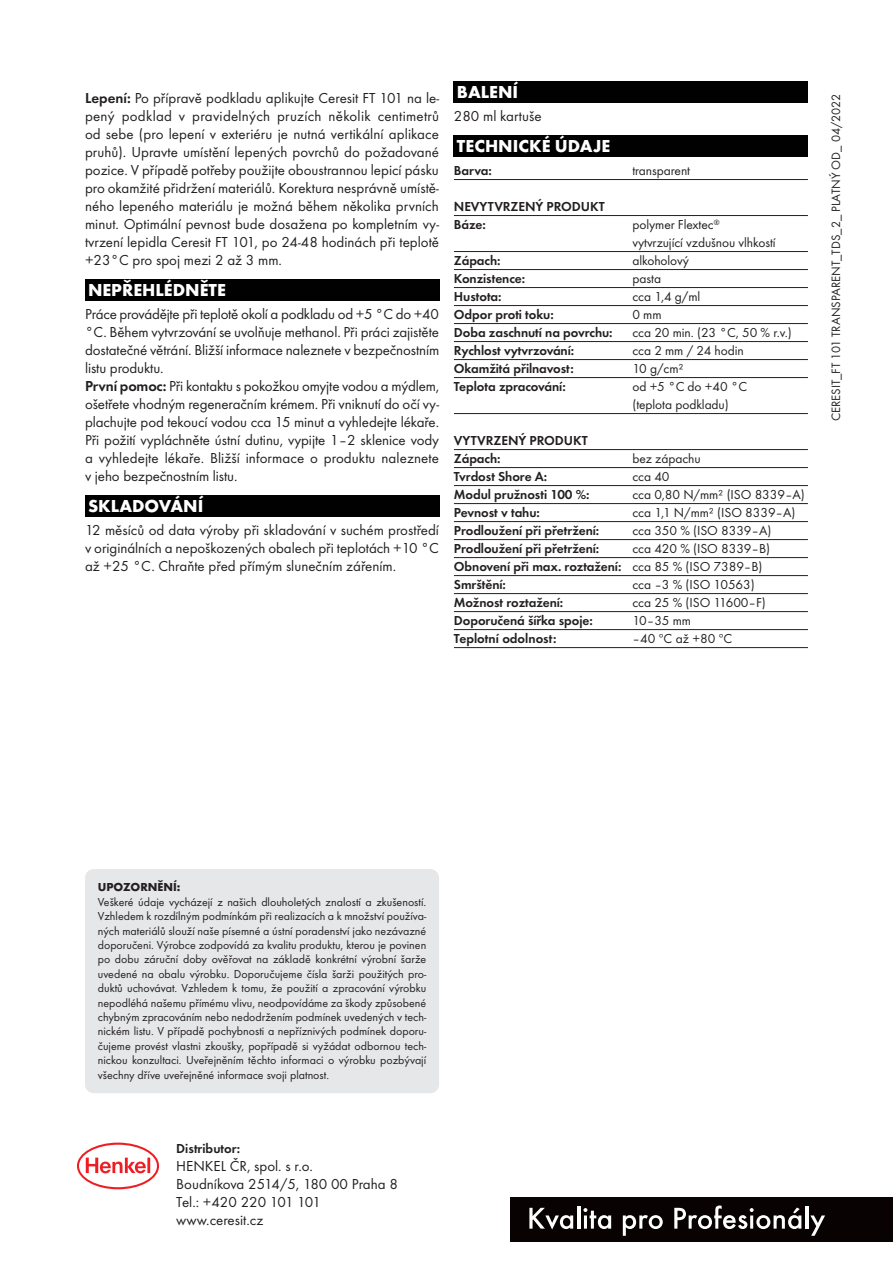
<style>
.page{position:relative;width:893px;height:1263px;background:#fff}
.page>*{position:absolute;margin:0;border:0;box-sizing:border-box;transform-origin:0 0}
.t1{font:700 18px "Futura TOT";color:#fff}
.t2{font:15px/18px "Futura TOT";letter-spacing:-.005em;color:#231f20;text-align:justify}
.t3{font:13.5px/18px "Futura TOT";letter-spacing:-.005em;color:#231f20}
.t4{font:600 13.5px/18px "Futura TOT";letter-spacing:-.005em;color:#231f20}
.t5{font:12.6px "Futura TOT";color:#231f20}
.t6{font:12px/14.4px "Futura TOT";color:#231f20;text-align:justify}
.t7{font:700 12px "Futura TOT";color:#231f20}
.s1{font-weight:600}
</style>
<div class="page">
<div style="left:85px;top:280px;width:354px;height:21px;background:#010101"></div>
<div style="left:85px;top:496px;width:354px;height:21px;background:#010101"></div>
<hr style="left:454px;top:179px;width:354px;height:1px;background:#231f20">
<hr style="left:454px;top:215px;width:354px;height:1px;background:#231f20">
<hr style="left:454px;top:251px;width:354px;height:1px;background:#231f20">
<hr style="left:454px;top:269px;width:354px;height:1px;background:#231f20">
<hr style="left:454px;top:287px;width:354px;height:1px;background:#231f20">
<hr style="left:454px;top:305px;width:354px;height:1px;background:#231f20">
<hr style="left:454px;top:323px;width:354px;height:1px;background:#231f20">
<hr style="left:454px;top:341px;width:354px;height:1px;background:#231f20">
<hr style="left:454px;top:359px;width:354px;height:1px;background:#231f20">
<hr style="left:454px;top:377px;width:354px;height:1px;background:#231f20">
<hr style="left:454px;top:413px;width:354px;height:1px;background:#231f20">
<hr style="left:454px;top:449px;width:354px;height:1px;background:#231f20">
<hr style="left:454px;top:467px;width:354px;height:1px;background:#231f20">
<hr style="left:454px;top:485px;width:354px;height:1px;background:#231f20">
<hr style="left:454px;top:503px;width:354px;height:1px;background:#231f20">
<hr style="left:454px;top:521px;width:354px;height:1px;background:#231f20">
<hr style="left:454px;top:539px;width:354px;height:1px;background:#231f20">
<hr style="left:454px;top:557px;width:354px;height:1px;background:#231f20">
<hr style="left:454px;top:575px;width:354px;height:1px;background:#231f20">
<hr style="left:454px;top:593px;width:354px;height:1px;background:#231f20">
<hr style="left:454px;top:611px;width:354px;height:1px;background:#231f20">
<hr style="left:454px;top:629px;width:354px;height:1px;background:#231f20">
<hr style="left:454px;top:647px;width:354px;height:1px;background:#231f20">
<div style="left:454px;top:82px;width:354px;height:21px;background:#010101"></div>
<div style="left:454px;top:136px;width:354px;height:21px;background:#010101"></div>
<svg style="left:77px;top:1142px;width:82px;height:47px"></svg>
<div style="left:85px;top:869px;width:354px;height:224px;background:#e6e7e9;border-radius:9px"></div>
<div style="left:510px;top:1197px;width:383px;height:44px;background:#080302"></div>
<svg style="left:529px;top:1208px;width:44px;height:21px"></svg>
<hr style="left:577px;top:1206px;width:3px;height:22px;background:#fff">
<svg style="left:583px;top:1208px;width:28px;height:21px"></svg>
<svg style="left:623px;top:1215px;width:40px;height:21px"></svg>
<svg style="left:674px;top:1205px;width:127px;height:24px"></svg>
<hr style="left:805px;top:1206px;width:3px;height:22px;background:#fff">
<svg style="left:810px;top:1215px;width:15px;height:21px"></svg>
<p class="t2" style="left:85px;top:89px;width:356px"><span class="s1">Lepení:</span> Po přípravě podkladu aplikujte Ceresit FT 101 na le&shy;pený podklad v pravidelných pruzích několik centimetrů od sebe (pro lepení v exteriéru je nutná vertikální aplikace pruhů). Upravte umístění lepených povrchů do požadované pozice. V případě potřeby použijte oboustrannou lepicí pásku pro okamžité přidržení materiálů. Korektura nesprávně umístě&shy;ného lepeného materiálu je možná během několika prvních minut. Optimální pevnost bude dosažena po kompletním vy&shy;tvrzení lepidla Ceresit FT 101, po 24-48 hodinách při teplotě +23°C pro spoj mezi 2 až 3 mm.</p>
<p class="t1" style="left:88px;top:279px;width:139px">NEPŘEHLÉDNĚTE</p>
<p class="t2" style="left:85px;top:305px;width:356px;text-align:left">Práce provádějte při teplotě okolí a podkladu od +5 °C do +40 °C. Během vytvrzování se uvolňuje methanol. Při práci zajistěte dostatečné větrání. Bližší informace naleznete v bezpečnostním listu produktu.<br><span class="s1">První pomoc:</span> Při kontaktu s pokožkou omyjte vodou a mýdlem, ošetřete vhodným regeneračním krémem. Při vniknutí do očí vy&shy;plachujte pod tekoucí vodou cca 15 minut a vyhledejte lékaře.<br>Při požití vypláchněte ústní dutinu, vypijte 1–2 sklenice vody a vyhledejte lékaře. Bližší informace o produktu naleznete v jeho bezpečnostním listu.</p>
<p class="t1" style="left:88px;top:495px;width:117px">SKLADOVÁNÍ</p>
<p class="t2" style="left:85px;top:521px;width:356px">12 měsíců od data výroby při skladování v suchém prostředí v originálních a nepoškozených obalech při teplotách +10 °C až +25 °C. Chraňte před přímým slunečním zářením.</p>
<p class="t1" style="left:457px;top:81px;width:63px">BALENÍ</p>
<p class="t2" style="left:454px;top:107px;width:89px">280 ml kartuše</p>
<p class="t1" style="left:457px;top:135px;width:155px">TECHNICKÉ ÚDAJE</p>
<p class="t4" style="left:454px;top:161px;width:39px">Barva:</p>
<p class="t3" style="left:632px;top:161px;width:59px">transparent</p>
<p class="t4" style="left:454px;top:197px;width:152px">NEVYTVRZENÝ PRODUKT<br>Báze:</p>
<p class="t3" style="left:632px;top:215px;width:145px">polymer Flextec<sup>®<br></sup>vytvrzující vzdušnou vlhkostí</p>
<p class="t4" style="left:454px;top:251px;width:48px">Zápach:</p>
<p class="t3" style="left:632px;top:251px;width:58px">alkoholový</p>
<p class="t4" style="left:454px;top:269px;width:73px">Konzistence:</p>
<p class="t3" style="left:632px;top:269px;width:30px">pasta</p>
<p class="t4" style="left:454px;top:287px;width:49px">Hustota:</p>
<p class="t3" style="left:632px;top:287px;width:69px">cca 1,4 g/ml</p>
<p class="t4" style="left:454px;top:305px;width:101px">Odpor proti toku:</p>
<p class="t3" style="left:632px;top:305px;width:31px">0 mm</p>
<p class="t4" style="left:454px;top:323px;width:160px">Doba zaschnutí na povrchu:</p>
<p class="t3" style="left:632px;top:323px;width:161px">cca 20 min. (23 °C, 50 % r.v.)</p>
<p class="t4" style="left:454px;top:341px;width:122px">Rychlost vytvrzování:</p>
<p class="t3" style="left:632px;top:341px;width:113px">cca 2 mm / 24 hodin</p>
<p class="t4" style="left:454px;top:359px;width:122px">Okamžitá přilnavost:</p>
<p class="t3" style="left:632px;top:359px;width:53px">10 g/cm²</p>
<p class="t4" style="left:454px;top:377px;width:113px">Teplota zpracování:</p>
<p class="t3" style="left:632px;top:377px;width:116px">od +5 °C do +40 °C (teplota podkladu)</p>
<p class="t4" style="left:454px;top:431px;width:135px">VYTVRZENÝ PRODUKT<br>Zápach:</p>
<p class="t3" style="left:632px;top:449px;width:70px">bez zápachu</p>
<p class="t4" style="left:454px;top:467px;width:95px">Tvrdost Shore A:</p>
<p class="t3" style="left:632px;top:467px;width:39px">cca 40</p>
<p class="t4" style="left:454px;top:485px;width:137px">Modul pružnosti 100 %:</p>
<p class="t3" style="left:632px;top:485px;width:174px">cca 0,80 N/mm² (ISO 8339–A)</p>
<p class="t4" style="left:454px;top:503px;width:87px">Pevnost v tahu:</p>
<p class="t3" style="left:632px;top:503px;width:164px">cca 1,1 N/mm² (ISO 8339–A)</p>
<p class="t4" style="left:454px;top:521px;width:147px">Prodloužení při přetržení:</p>
<p class="t3" style="left:632px;top:521px;width:140px">cca 350 % (ISO 8339–A)</p>
<p class="t4" style="left:454px;top:539px;width:147px">Prodloužení při přetržení:</p>
<p class="t3" style="left:454px;top:539px;width:318px;text-indent:178px">cca 420 % (ISO 8339–B)<br><span class="s1">Obnovení při max. roztažení:</span> cca 85 % (ISO 7389–B)<br><span class="s1">Smrštění:</span></p>
<p class="t3" style="left:632px;top:575px;width:124px">cca –3 % (ISO 10563)</p>
<p class="t4" style="left:454px;top:593px;width:111px">Možnost roztažení:</p>
<p class="t3" style="left:632px;top:593px;width:135px">cca 25 % (ISO 11600–F)</p>
<p class="t4" style="left:454px;top:611px;width:140px">Doporučená šířka spoje:</p>
<p class="t3" style="left:632px;top:611px;width:60px">10–35 mm</p>
<p class="t4" style="left:454px;top:629px;width:104px">Teplotní odolnost:</p>
<p class="t3" style="left:632px;top:629px;width:101px">–40 ºC až +80 ºC</p>
<p class="t5" style="left:828px;top:421px;width:329px;rotate:-90deg">CERESIT_FT 101 TRANSPARENT_TDS_2_ PLATNÝ OD_ 04/2022</p>
<p class="t7" style="left:98px;top:880px;width:84px">UPOZORNĚNÍ:</p>
<p class="t6" style="left:98px;top:894px;width:330px">Veškeré údaje vycházejí z našich dlouholetých znalostí a zkušeností.<br>Vzhledem k rozdílným podmínkám při realizacích a k množství používa&shy;ných materiálů slouží naše písemné a ústní poradenství jako nezávazné doporučeni. Výrobce zodpovídá za kvalitu produktu, kterou je povinen po dobu záruční doby ověřovat na základě konkrétní výrobní šarže uvedené na obalu výrobku. Doporučujeme čísla šarži použitých pro&shy;duktů uchovávat. Vzhledem k tomu, že použití a zpracování výrobku nepodléhá našemu přímému vlivu, neodpovídáme za škody způsobené chybným zpracováním nebo nedodržením podmínek uvedených v tech&shy;nickém listu. V případě pochybnosti a nepříznivých podmínek doporu&shy;čujeme provést vlastni zkoušky, popřípadě si vyžádat odbornou tech&shy;nickou konzultaci. Uveřejněním těchto informaci o výrobku pozbývají všechny dříve uveřejněné informace svoji platnost.</p>
<p class="t4" style="left:176px;top:1139px;width:66px">Distributor:</p>
<p class="t2" style="left:176px;top:1156px;width:223px;text-align:left">HENKEL ČR, spol. s r.o.<br>Boudníkova 2514/5, 180 00 Praha 8<br>Tel.: +420 220 101 101 www.ceresit.cz</p>
</div>
